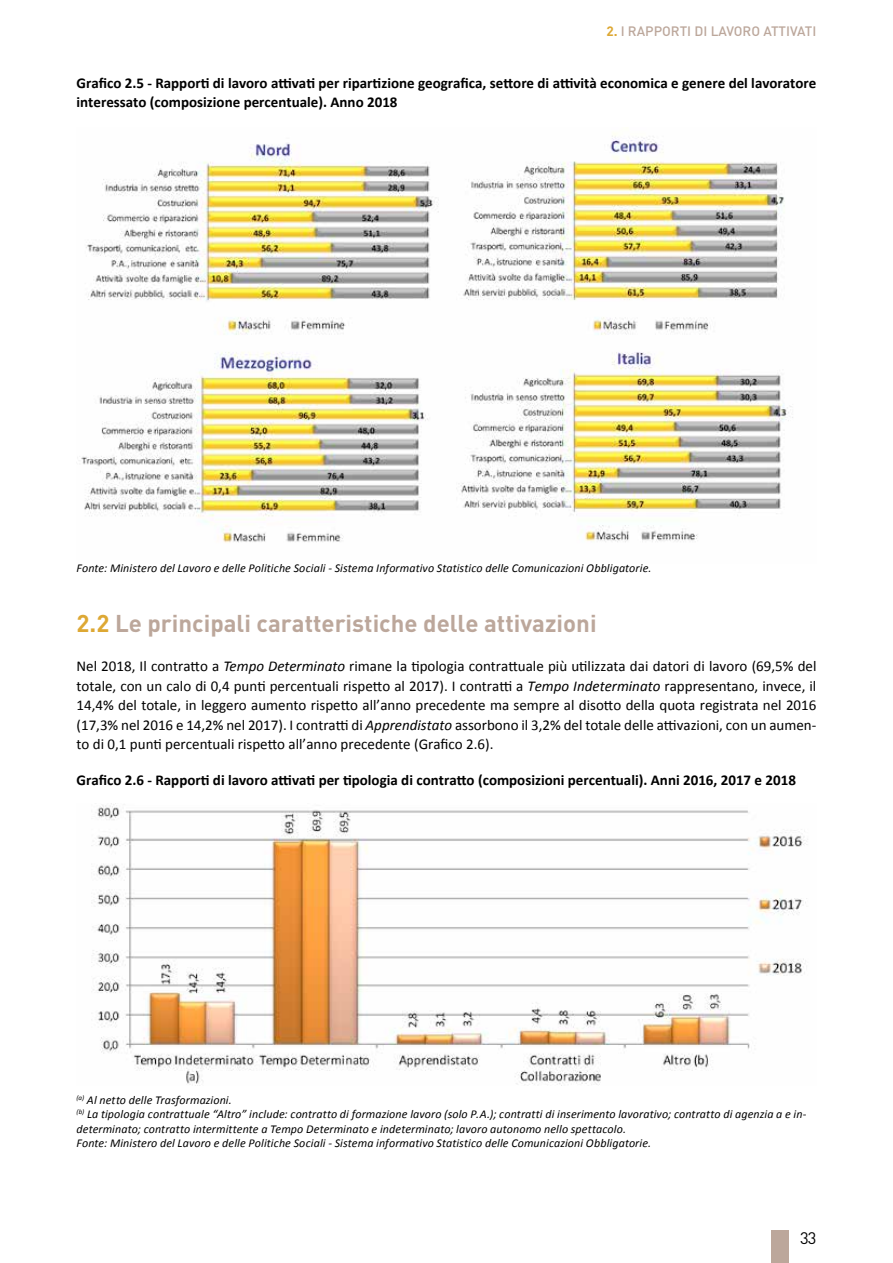
<style>
.page{position:relative;width:893px;height:1263px;background:#fff}
.page>*{position:absolute;margin:0;border:0;box-sizing:border-box;transform-origin:0 0}
.t1{font:700 24px "DIN";color:#bca79b}
.t2{font:16.5px "DIN";color:#000}
.t3{font:15px/19.5px "Calibri";color:#000;text-align:justify}
.t4{font:700 15px/19.5px "Calibri";color:#000}
.t5{font:500 13.5px "DIN";color:#bca79b}
.t6{font:italic 12px/14.4px "Calibri";letter-spacing:.01em;color:#000}
.s1{font-weight:700;color:#dda834}
.s2{color:#dda834}
.s3{font-style:italic}
</style>
<div class="page">
<div style="left:771px;top:1230px;width:17px;height:33px;background:#bca79b"></div>
<img style="left:77px;top:133px;width:716px;height:410px">
<img style="left:91px;top:804px;width:716px;height:282px">
<p class="t5" style="left:606px;top:23px;width:212px"><span class="s1">2.</span> I RAPPORTI DI LAVORO ATTIVATI</p>
<p class="t4" style="left:77px;top:72px;width:741px">Grafico 2.5 - Rapporti di lavoro attivati per ripartizione geografica, settore di attività economica e genere del lavoratore interessato (composizione percentuale). Anno 2018</p>
<p class="t6" style="left:77px;top:560px;width:576px">Fonte: Ministero del Lavoro e delle Politiche Sociali - Sistema Informativo Statistico delle Comunicazioni Obbligatorie.</p>
<h1 class="t1" style="left:77px;top:608px;width:522px"><span class="s2">2.2</span> Le principali caratteristiche delle attivazioni</h1>
<p class="t3" style="left:77px;top:656px;width:741px">Nel 2018, Il contratto a <span class="s3">Tempo Determinato</span> rimane la tipologia contrattuale più utilizzata dai datori di lavoro (69,5% del totale, con un calo di 0,4 punti percentuali rispetto al 2017). I contratti a <span class="s3">Tempo Indeterminato</span> rappresentano, invece, il 14,4% del totale, in leggero aumento rispetto all’anno precedente ma sempre al disotto della quota registrata nel 2016 (17,3% nel 2016 e 14,2% nel 2017). I contratti di <span class="s3">Apprendistato</span> assorbono il 3,2% del totale delle attivazioni, con un aumen&shy;to di 0,1 punti percentuali rispetto all’anno precedente (Grafico 2.6).</p>
<p class="t4" style="left:77px;top:770px;width:721px">Grafico 2.6 - Rapporti di lavoro attivati per tipologia di contratto (composizioni percentuali). Anni 2016, 2017 e 2018</p>
<p class="t6" style="left:77px;top:1092px;width:731px"><sup>(a)</sup> Al netto delle Trasformazioni.<br><sup>(b)</sup> La tipologia contrattuale “Altro” include: contratto di formazione lavoro (solo P.A.); contratti di inserimento lavorativo; contratto di agenzia a e in&shy;determinato; contratto intermittente a Tempo Determinato e indeterminato; lavoro autonomo nello spettacolo.<br>Fonte: Ministero del Lavoro e delle Politiche Sociali - Sistema informativo Statistico delle Comunicazioni Obbligatorie.</p>
<p class="t2" style="left:800px;top:1227px;width:18px">33</p>
</div>
